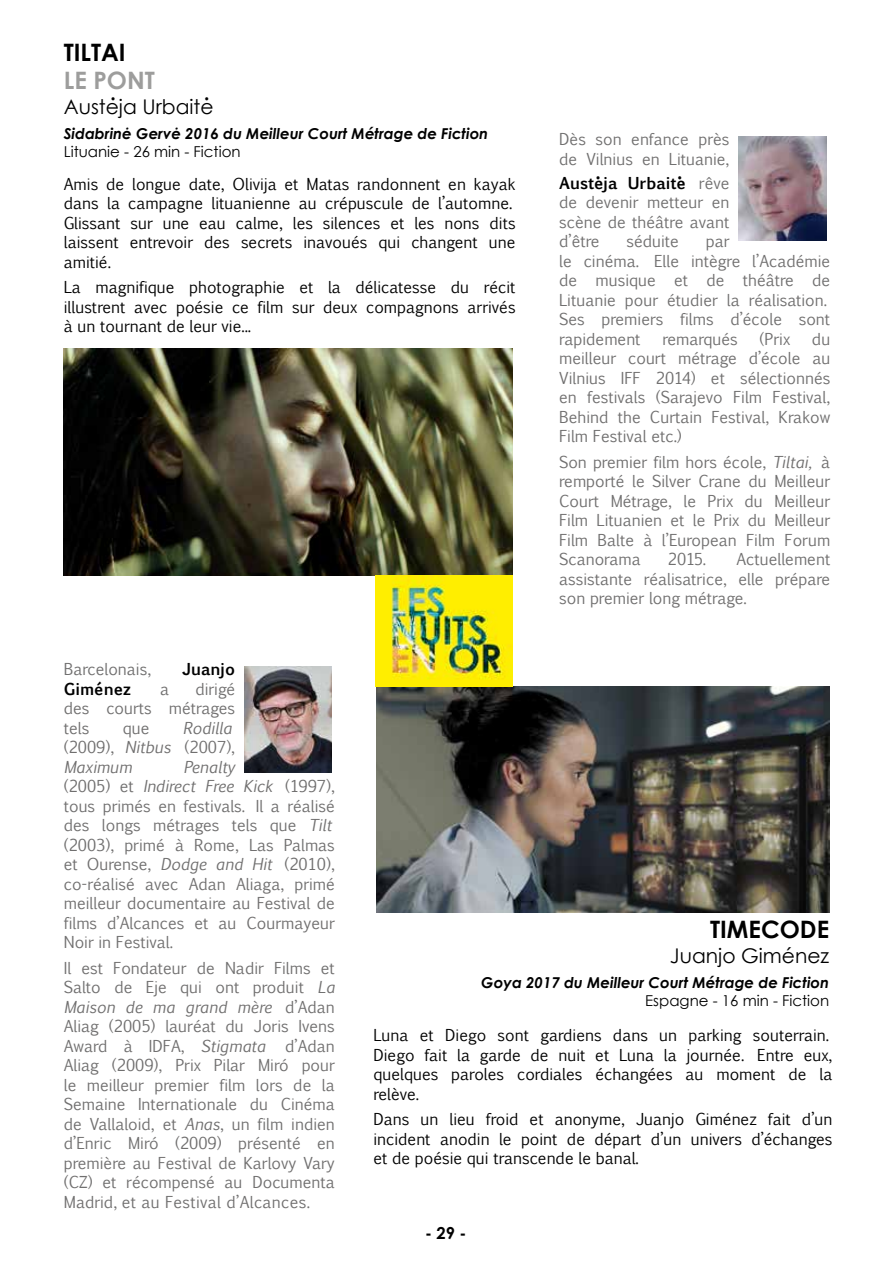
<style>
.page{position:relative;width:893px;height:1263px;background:#fff}
.page>*{position:absolute;margin:0;border:0;box-sizing:border-box;transform-origin:0 0}
.t1{font:25.5px "Euphemia UCAS";color:#000}
.t2{font:700 24px "Century Gothic";color:#000}
.t3{font:700 24px "Century Gothic";color:#9d9d9c}
.t4{font:20.25px "Century Gothic";color:#000}
.t5{font:700 16.5px "Century Gothic";color:#000}
.t6{font:15.75px/19.5px "Euphemia UCAS";color:#706f6f;text-align:justify}
.t7{font:15.75px/19.5px "Euphemia UCAS";color:#000}
.t8{font:italic 15.75px/19.5px "Euphemia UCAS";color:#706f6f}
.t9{font:700 15.75px "Euphemia UCAS";color:#000}
.t10{font:italic 700 15px "Century Gothic";color:#000}
.t11{font:15px "Century Gothic";color:#000}
.s1{font-weight:700;color:#000}
.s2{font-style:italic}
.s3{font-style:normal}
</style>
<div class="page">
<img style="left:64px;top:349px;width:448px;height:226px">
<img style="left:376px;top:686px;width:453px;height:227px">
<img style="left:739px;top:136px;width:87px;height:105px">
<img style="left:244px;top:666px;width:88px;height:107px">
<img style="left:376px;top:575px;width:136px;height:111px">
<h2 class="t2" style="left:64px;top:34px;width:63px">TILTAI</h2>
<h2 class="t3" style="left:64px;top:62px;width:93px">LE PONT</h2>
<p class="t4" style="left:64px;top:92px;width:151px">Austeja Urbaite</p>
<p class="t10" style="left:64px;top:122px;width:426px">Sidabrinė Gervė 2016 du Meilleur Court Métrage de Fiction</p>
<p class="t11" style="left:64px;top:141px;width:178px">Lituanie - 26 min - Fiction</p>
<h1 class="t1" style="left:110px;top:72px;width:7px">.</h1>
<h1 class="t1" style="left:204px;top:72px;width:7px">.</h1>
<p class="t7" style="left:64px;top:173px;width:453px">Amis de longue date, Olivija et Matas randonnent en kayak dans la campagne lituanienne au crépuscule de l’automne.<br>Glissant sur une eau calme, les silences et les nons dits laissent entrevoir des secrets inavoués qui changent une amitié.</p>
<p class="t7" style="left:64px;top:277px;width:453px;text-align:justify">La magnifique photographie et la délicatesse du récit illustrent avec poésie ce film sur deux compagnons arrivés à un tournant de leur vie...</p>
<p class="t6" style="left:559px;top:129px;width:172px">Dès son enfance près de Vilnius en Lituanie,</p>
<p class="t6" style="left:559px;top:172px;width:172px"><span class="s1">Austeja Urbaite</span> rêve de devenir metteur en scène de théâtre avant d’être</p>
<h1 class="t1" style="left:595px;top:151px;width:7px">.</h1>
<h1 class="t1" style="left:677px;top:151px;width:7px">.</h1>
<p class="t6" style="left:626px;top:231px;width:54px">séduite</p>
<p class="t6" style="left:706px;top:231px;width:25px">par</p>
<p class="t6" style="left:559px;top:250px;width:273px;text-align:left">le cinéma. Elle intègre l’Académie de musique et de théâtre de<br>Lituanie pour étudier la réalisation.<br>Ses premiers films d’école sont rapidement</p>
<p class="t6" style="left:662px;top:328px;width:77px">remarqués</p>
<p class="t6" style="left:760px;top:328px;width:32px">(Prix</p>
<p class="t6" style="left:559px;top:328px;width:273px;text-indent:253px">du meilleur court métrage d’école au Vilnius IFF 2014) et sélectionnés en festivals (Sarajevo Film Festival, Behind the Curtain Festival, Krakow Film Festival etc.)</p>
<p class="t6" style="left:559px;top:451px;width:273px">Son premier film hors école, <span class="s2">Tiltai,</span> à remporté le Silver Crane du Meilleur Court Métrage, le Prix du Meilleur Film Lituanien et le Prix du Meilleur Film Balte à l’European Film Forum Scanorama</p>
<p class="t6" style="left:668px;top:549px;width:40px">2015.</p>
<p class="t6" style="left:559px;top:549px;width:273px;text-indent:177px">Actuellement assistante réalisatrice, elle prépare son premier long métrage.</p>
<p class="t6" style="left:64px;top:659px;width:89px">Barcelonais,</p>
<p class="t9" style="left:182px;top:657px;width:54px">Juanjo</p>
<p class="t9" style="left:64px;top:677px;width:69px">Giménez</p>
<p class="t6" style="left:160px;top:678px;width:11px">a</p>
<p class="t6" style="left:64px;top:678px;width:173px;text-indent:132px">dirigé des courts métrages tels</p>
<p class="t8" style="left:64px;top:718px;width:173px;text-indent:119px">Rodilla <span class="s3">(2009),</span> Nitbus <span class="s3">(2007),<br></span>Maximum</p>
<p class="t6" style="left:123px;top:717px;width:28px">que</p>
<p class="t6" style="left:64px;top:756px;width:273px;text-align:left;text-indent:120px"><span class="s2">Penalty<br></span>(2005) et <span class="s2">Indirect Free Kick</span> (1997), tous primés en festivals. Il a réalisé des longs métrages tels que <span class="s2">Tilt </span>(2003), primé à Rome, Las Palmas et Ourense, <span class="s2">Dodge and Hit</span> (2010), co-réalisé avec Adan Aliaga, primé meilleur documentaire au Festival de films d’Alcances et au Courmayeur<br>Noir in Festival.</p>
<p class="t6" style="left:64px;top:957px;width:273px">Il est Fondateur de Nadir Films et Salto de Eje qui ont produit <span class="s2">La Maison de ma grand mère</span> d’Adan Aliag (2005) lauréat du Joris Ivens Award à IDFA, <span class="s2">Stigmata</span> d’Adan Aliag (2009), Prix Pilar Miró pour le meilleur premier film lors de la Semaine Internationale du Cinéma de Vallaloid, et <span class="s2">Anas</span>, un film indien d’Enric Miró (2009) présenté en première au Festival de Karlovy Vary (CZ) et récompensé au Documenta Madrid, et au Festival d’Alcances.</p>
<h2 class="t2" style="left:710px;top:911px;width:121px">TIMECODE</h2>
<p class="t4" style="left:670px;top:941px;width:161px">Juanjo Giménez</p>
<p class="t10" style="left:481px;top:971px;width:350px">Goya 2017 du Meilleur Court Métrage de Fiction</p>
<p class="t11" style="left:645px;top:990px;width:185px">Espagne - 16 min - Fiction</p>
<p class="t7" style="left:373px;top:1025px;width:461px">Luna et Diego sont gardiens dans un parking souterrain.<br>Diego fait la garde de nuit et Luna la journée. Entre eux, quelques paroles cordiales échangées au moment de la relève.</p>
<p class="t7" style="left:373px;top:1109px;width:461px;text-align:justify">Dans un lieu froid et anonyme, Juanjo Giménez fait d’un incident anodin le point de départ d’un univers d’échanges et de poésie qui transcende le banal.</p>
<p class="t5" style="left:425px;top:1221px;width:43px">- 29 -</p>
</div>
